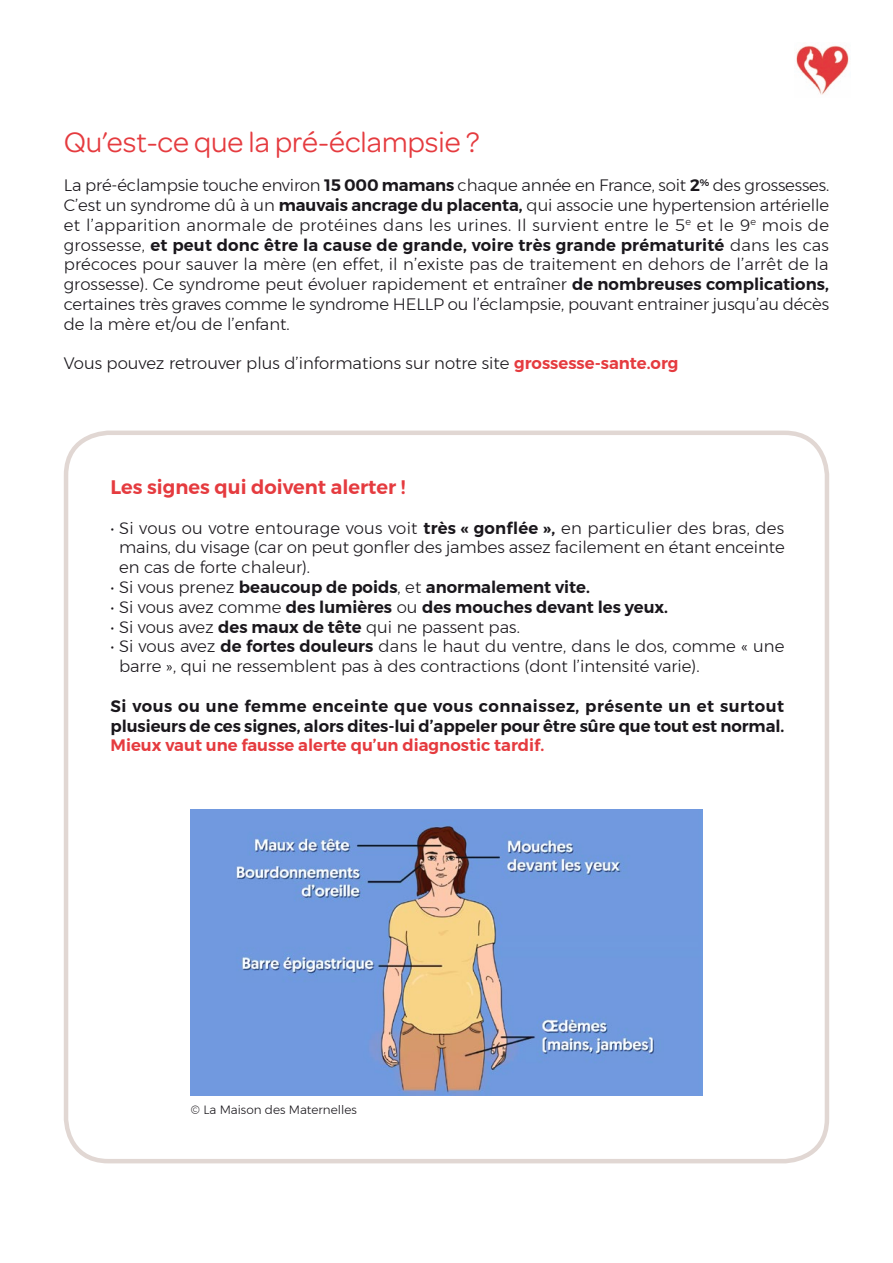
<style>
.page{position:relative;width:893px;height:1263px;background:#fff}
.page>*{position:absolute;margin:0;border:0;box-sizing:border-box;transform-origin:0 0}
.t1{font:30px "Omnes";color:#e53b3f}
.t2{font:600 19.5px "Montserrat";color:#e53b3f}
.t3{font:300 16.5px/19.8px "Montserrat";color:#1a171c;text-align:justify}
.t4{font:600 16.5px/19.8px "Montserrat";color:#1a171c}
.t5{font:600 16.5px "Montserrat";color:#e53b3f}
.t6{font:300 12px "Montserrat";color:#1a171c}
.s1{font-weight:600}
.s2{font-weight:600;color:#e53b3f}
.s3{font-weight:300}
</style>
<div class="page">
<img style="left:796px;top:45px;width:53px;height:50px">
<div style="left:64px;top:431px;width:765px;height:732px;border:4px solid #e1d7d3;border-radius:43px"></div>
<img style="left:191px;top:809px;width:511px;height:287px">
<h1 class="t1" style="left:64px;top:121px;width:417px">Qu’est-ce que la pré-éclampsie ?</h1>
<p class="t3" style="left:64px;top:175px;width:767px">La pré-éclampsie touche environ <span class="s1">15 000 mamans</span> chaque année en France, soit <span class="s1">2</span><sup>%</sup> des grossesses.<br>C’est un syndrome dû à un <span class="s1">mauvais ancrage du placenta,</span> qui associe une hypertension artérielle et l’apparition anormale de protéines dans les urines. Il survient entre le 5<sup>e</sup> et le 9<sup>e</sup> mois de grossesse, <span class="s1">et peut donc être la cause de grande, voire très grande prématurité</span> dans les cas précoces pour sauver la mère (en effet, il n’existe pas de traitement en dehors de l’arrêt de la grossesse). Ce syndrome peut évoluer rapidement et entraîner <span class="s1">de nombreuses complications, </span>certaines très graves comme le syndrome HELLP ou l’éclampsie, pouvant entrainer jusqu’au décès de la mère et/ou de l’enfant.</p>
<p class="t3" style="left:64px;top:353px;width:616px">Vous pouvez retrouver plus d’informations sur notre site <span class="s2">grossesse-sante.org</span></p>
<p class="t2" style="left:111px;top:471px;width:296px">Les signes qui doivent alerter !</p>
<p class="t3" style="left:119px;top:517px;width:667px;text-indent:-8px">• Si vous ou votre entourage vous voit <span class="s1">très « gonflée »,</span> en particulier des bras, des mains, du visage (car on peut gonfler des jambes assez facilement en étant enceinte en cas de forte chaleur).</p>
<p class="t4" style="left:111px;top:577px;width:481px"><span class="s3">• Si vous prenez</span> beaucoup de poids<span class="s3">, et</span> anormalement vite.</p>
<p class="t4" style="left:111px;top:597px;width:559px"><span class="s3">• Si vous avez comme</span> des lumières <span class="s3">ou</span> des mouches devant les yeux.</p>
<p class="t3" style="left:111px;top:616px;width:411px">• Si vous avez <span class="s1">des maux de tête</span> qui ne passent pas.</p>
<p class="t3" style="left:119px;top:636px;width:667px;text-indent:-8px">• Si vous avez <span class="s1">de fortes douleurs</span> dans le haut du ventre, dans le dos, comme « une barre », qui ne ressemblent pas à des contractions (dont l’intensité varie).</p>
<p class="t4" style="left:111px;top:696px;width:675px">Si vous ou une femme enceinte que vous connaissez, présente un et surtout plusieurs de ces signes, alors dites-lui d’appeler pour être sûre que tout est normal.</p>
<p class="t5" style="left:111px;top:732px;width:435px">Mieux vaut une fausse alerte qu’un diagnostic tardif.</p>
<p class="t6" style="left:191px;top:1100px;width:167px">© La Maison des Maternelles</p>
</div>
